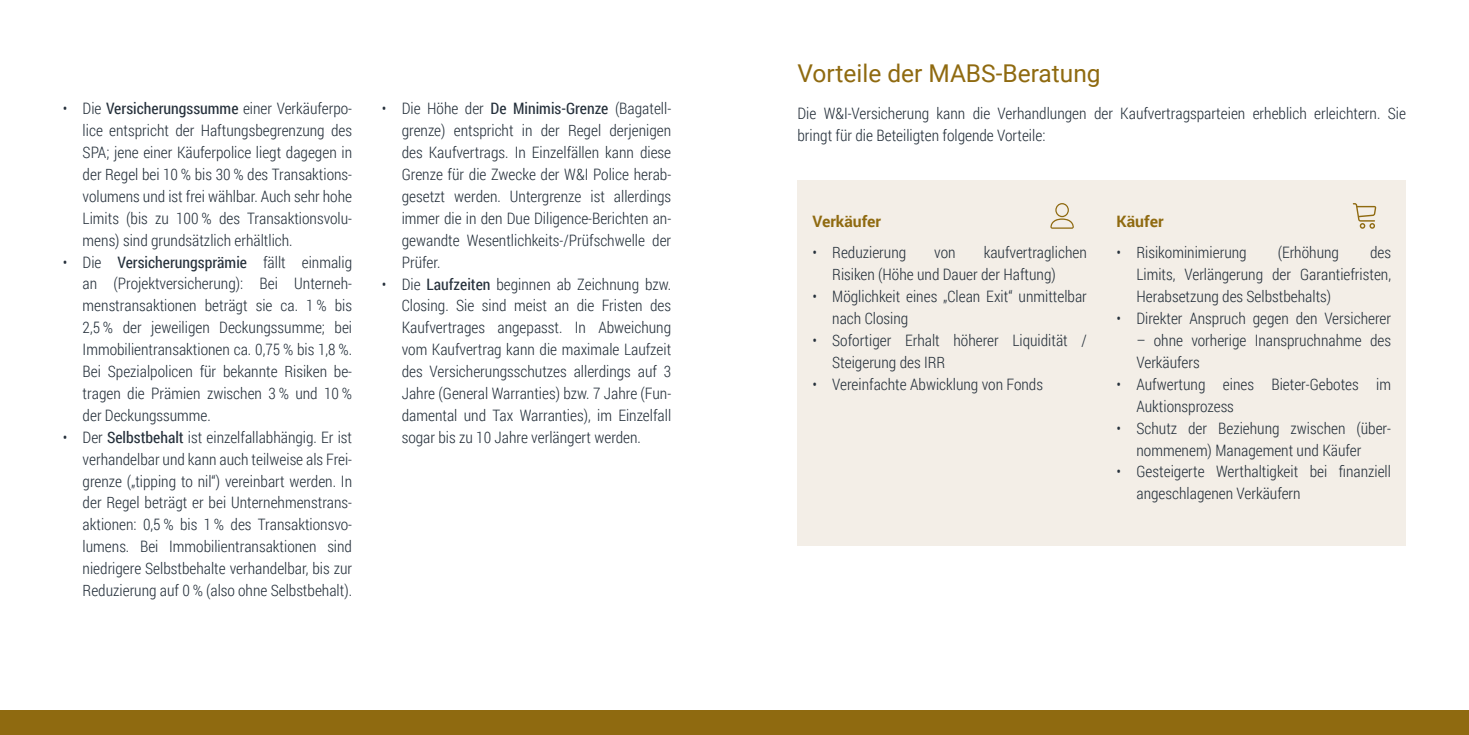
<style>
.page{position:relative;width:1469px;height:735px;background:#fff}
.page>*{position:absolute;margin:0;border:0;box-sizing:border-box;transform-origin:0 0}
.t1{font:24.5px "Roboto";color:#8f6a10}
.t2{font:300 15.75px/21.9px "Roboto Condensed";color:#25303b}
.t3{font:700 15.75px "Roboto";color:#8f6a10}
.s1{font-weight:400}
</style>
<div class="page">
<div style="left:0;top:709px;width:1468px;height:25px;background:#8f6a10"></div>
<div style="left:797px;top:180px;width:608px;height:365px;background:#f3eee7"></div>
<svg style="left:1352px;top:203px;width:24px;height:26px"></svg>
<svg style="left:1050px;top:203px;width:23px;height:26px"></svg>
<p class="t2" style="left:83px;top:97px;width:271px;text-align:justify;text-indent:-20px">• Die <span class="s1">Versicherungssumme</span> einer Verkäuferpo&shy;lice entspricht der Haftungsbegrenzung des SPA; jene einer Käuferpolice liegt dagegen in der Regel bei 10 % bis 30 % des Transaktions&shy;volumens und ist frei wählbar. Auch sehr hohe Limits (bis zu 100 % des Transaktionsvolu&shy;mens) sind grundsätzlich erhältlich.</p>
<p class="t2" style="left:83px;top:250px;width:271px;text-align:justify;text-indent:-20px">• Die <span class="s1">Versicherungsprämie</span> fällt einmalig an (Projektversicherung): Bei Unterneh&shy;menstransaktionen beträgt sie ca. 1 % bis 2,5 % der jeweiligen Deckungssumme; bei Immobilientransaktionen ca. 0,75 % bis 1,8 %.<br>Bei Spezialpolicen für bekannte Risiken be&shy;tragen die Prämien zwischen 3 % und 10 % der Deckungssumme.</p>
<p class="t2" style="left:83px;top:425px;width:271px;text-align:justify;text-indent:-20px">• Der <span class="s1">Selbstbehalt</span> ist einzelfallabhängig. Er ist verhandelbar und kann auch teilweise als Frei&shy;grenze („tipping to nil“) vereinbart werden. In der Regel beträgt er bei Unternehmenstrans&shy;aktionen: 0,5 % bis 1 % des Transaktionsvo&shy;lumens. Bei Immobilientransaktionen sind niedrigere Selbstbehalte verhandelbar, bis zur Reduzierung auf 0 % (also ohne Selbstbehalt).</p>
<p class="t2" style="left:402px;top:97px;width:271px;text-align:justify;text-indent:-20px">• Die Höhe der <span class="s1">De Minimis-Grenze</span> (Bagatell&shy;grenze) entspricht in der Regel derjenigen des Kaufvertrags. In Einzelfällen kann diese Grenze für die Zwecke der W&amp;I Police herab&shy;gesetzt werden. Untergrenze ist allerdings immer die in den Due Diligence-Berichten an&shy;gewandte Wesentlichkeits-/Prüfschwelle der Prüfer.</p>
<p class="t2" style="left:402px;top:272px;width:271px;text-align:justify;text-indent:-20px">• Die <span class="s1">Laufzeiten</span> beginnen ab Zeichnung bzw.<br>Closing. Sie sind meist an die Fristen des Kaufvertrages angepasst. In Abweichung vom Kaufvertrag kann die maximale Laufzeit des Versicherungsschutzes allerdings auf 3<br>Jahre (General Warranties) bzw. 7 Jahre (Fun&shy;damental und Tax Warranties), im Einzelfall sogar bis zu 10 Jahre verlängert werden.</p>
<h1 class="t1" style="left:797px;top:56px;width:305px">Vorteile der MABS-Beratung</h1>
<p class="t2" style="left:797px;top:102px;width:610px">Die W&amp;I-Versicherung kann die Verhandlungen der Kaufvertragsparteien erheblich erleichtern. Sie bringt für die Beteiligten folgende Vorteile:</p>
<p class="t3" style="left:812px;top:210px;width:70px">Verkäufer</p>
<p class="t2" style="left:812px;top:241px;width:95px">• Reduzierung</p>
<p class="t2" style="left:934px;top:241px;width:23px">von</p>
<p class="t2" style="left:832px;top:241px;width:256px;text-indent:151px">kaufvertraglichen<br>Risiken (Höhe und Dauer der Haftung)</p>
<p class="t2" style="left:832px;top:285px;width:256px;text-indent:-20px">• Möglichkeit eines „Clean Exit“ unmittelbar nach Closing</p>
<p class="t2" style="left:832px;top:329px;width:256px;text-indent:-20px">• Sofortiger Erhalt höherer Liquidität /<br>Steigerung des IRR</p>
<p class="t2" style="left:812px;top:372px;width:232px">• Vereinfachte Abwicklung von Fonds</p>
<p class="t3" style="left:1116px;top:210px;width:48px">Käufer</p>
<p class="t2" style="left:1116px;top:241px;width:132px">• Risikominimierung</p>
<p class="t2" style="left:1277px;top:241px;width:63px">(Erhöhung</p>
<p class="t2" style="left:1136px;top:241px;width:256px;text-align:justify;text-indent:233px">des Limits, Verlängerung der Garantiefristen, Herabsetzung des Selbstbehalts)</p>
<p class="t2" style="left:1116px;top:307px;width:276px">• Direkter Anspruch gegen den Versicherer</p>
<p class="t2" style="left:1136px;top:329px;width:256px">– ohne vorherige Inanspruchnahme des<br>Verkäufers</p>
<p class="t2" style="left:1136px;top:372px;width:256px;text-indent:-20px">• Aufwertung eines Bieter-Gebotes im<br>Auktionsprozess</p>
<p class="t2" style="left:1136px;top:416px;width:256px;text-indent:-20px">• Schutz der Beziehung zwischen (über&shy;nommenem) Management und Käufer</p>
<p class="t2" style="left:1136px;top:460px;width:256px;text-indent:-20px">• Gesteigerte Werthaltigkeit bei finanziell angeschlagenen Verkäufern</p>
</div>
